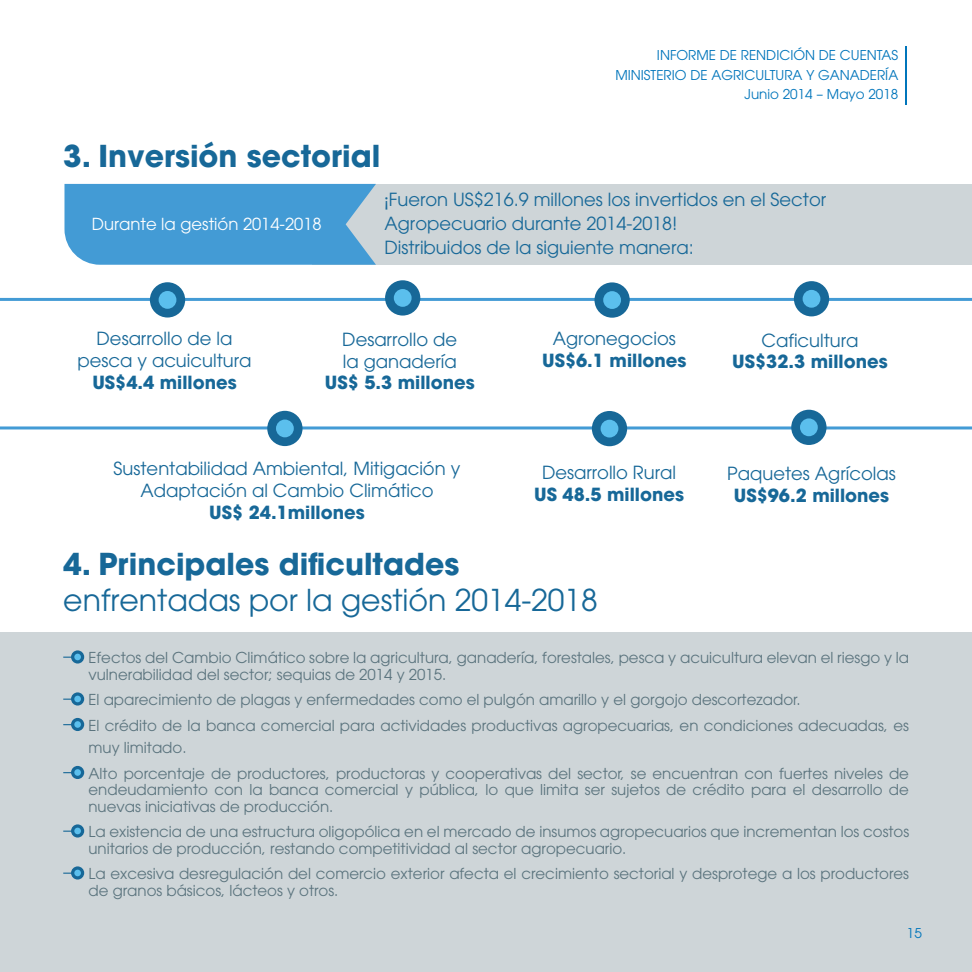
<style>
.page{position:relative;width:972px;height:972px;background:#fff}
.page>*{position:absolute;margin:0;border:0;box-sizing:border-box;transform-origin:0 0}
.t1{font:700 30px "Avant Garde LT";color:#176898}
.t2{font:30px "Avant Garde LT";color:#176898}
.t3{font:18px/21.6px "Avant Garde CE";color:#176898}
.t4{font:700 18px "Avant Garde LT";color:#176898}
.t5{font:16.5px "Avant Garde CE";color:#fff}
.t6{font:15px/16.5px "Avant Garde CE";color:#5b747e}
.t7{font:14.85px/16.5px "Avant Garde CE";color:#5b747e}
.t8{font:13.5px/19.5px "Avant Garde CE";color:#0075bb;text-align:right}
.s1{font-family:"Myriad Pro"}
.s2{font-size:15px}
</style>
<div class="page">
<div style="left:0;top:633px;width:972px;height:339px;background:#ced5d8"></div>
<hr style="left:906px;top:47px;width:1px;height:58px;background:#0075bb">
<div style="left:312px;top:184px;width:660px;height:81px;background:#ced5d8"></div>
<svg style="left:64px;top:184px;width:312px;height:81px;background:#4d9fd6"></svg>
<hr style="left:0;top:298px;width:972px;height:3px;background:#439bd5">
<div style="left:150px;top:282px;width:35px;height:36px;background:#176898;border-radius:50%"></div>
<div style="left:159px;top:291px;width:17px;height:18px;background:#5bbfed;border-radius:50%"></div>
<div style="left:794px;top:281px;width:35px;height:35px;background:#176898;border-radius:50%"></div>
<div style="left:803px;top:290px;width:17px;height:18px;background:#5bbfed;border-radius:50%"></div>
<div style="left:594px;top:282px;width:36px;height:36px;background:#176898;border-radius:50%"></div>
<div style="left:603px;top:291px;width:18px;height:18px;background:#5bbfed;border-radius:50%"></div>
<div style="left:385px;top:280px;width:35px;height:36px;background:#176898;border-radius:50%"></div>
<div style="left:394px;top:289px;width:18px;height:18px;background:#5bbfed;border-radius:50%"></div>
<hr style="left:0;top:426px;width:972px;height:3px;background:#439bd5">
<div style="left:267px;top:411px;width:36px;height:35px;background:#176898;border-radius:50%"></div>
<div style="left:276px;top:420px;width:18px;height:17px;background:#5bbfed;border-radius:50%"></div>
<div style="left:791px;top:410px;width:36px;height:35px;background:#176898;border-radius:50%"></div>
<div style="left:800px;top:418px;width:18px;height:18px;background:#5bbfed;border-radius:50%"></div>
<div style="left:592px;top:411px;width:35px;height:35px;background:#176898;border-radius:50%"></div>
<div style="left:601px;top:420px;width:17px;height:18px;background:#5bbfed;border-radius:50%"></div>
<svg style="left:71px;top:650px;width:13px;height:14px"></svg>
<div style="left:74px;top:654px;width:7px;height:6px;background:#5bbfed;border-radius:50%"></div>
<svg style="left:71px;top:692px;width:13px;height:14px"></svg>
<div style="left:74px;top:696px;width:7px;height:6px;background:#5bbfed;border-radius:50%"></div>
<svg style="left:71px;top:766px;width:13px;height:13px"></svg>
<div style="left:74px;top:769px;width:7px;height:7px;background:#5bbfed;border-radius:50%"></div>
<svg style="left:71px;top:718px;width:13px;height:13px"></svg>
<div style="left:74px;top:721px;width:7px;height:7px;background:#5bbfed;border-radius:50%"></div>
<svg style="left:71px;top:866px;width:13px;height:14px"></svg>
<div style="left:74px;top:870px;width:7px;height:6px;background:#5bbfed;border-radius:50%"></div>
<svg style="left:71px;top:824px;width:13px;height:14px"></svg>
<div style="left:74px;top:828px;width:7px;height:6px;background:#5bbfed;border-radius:50%"></div>
<h1 class="t1" style="left:63px;top:137px;width:319px">3. Inversión sectorial</h1>
<p class="t8" style="left:615px;top:45px;width:284px">INFORME DE RENDICIÓN DE CUENTAS<br>MINISTERIO DE AGRICULTURA Y GANADERÍA<br>Junio 2014 – Mayo 2018</p>
<p class="t5" style="left:92px;top:214px;width:231px">Durante la gestión 2014-2018</p>
<p class="t3" style="left:385px;top:187px;width:443px;line-height:24px"><span class="s1">¡</span>Fueron US$216.9 millones los invertidos en el Sector<br>Agropecuario durante 2014-2018!<br>Distribuidos de la siguiente manera:</p>
<p class="t3" style="left:78px;top:328px;width:175px;text-align:center">Desarrollo de la pesca y acuicultura</p>
<p class="t4" style="left:92px;top:370px;width:146px">US$4.4 millones</p>
<p class="t3" style="left:342px;top:329px;width:116px">Desarrollo de la ganadería</p>
<p class="t4" style="left:325px;top:371px;width:151px">US$ 5.3 millones</p>
<p class="t3" style="left:114px;top:458px;width:348px;text-align:center">Sustentabilidad Ambiental, Mitigación y<br>Adaptación al Cambio Climático</p>
<p class="t4" style="left:209px;top:500px;width:157px">US$ 24.1millones</p>
<p class="t3" style="left:553px;top:328px;width:125px">Agronegocios</p>
<p class="t4" style="left:542px;top:348px;width:146px">US$6.1 millones</p>
<p class="t3" style="left:542px;top:462px;width:136px">Desarrollo Rural</p>
<p class="t4" style="left:534px;top:483px;width:151px">US 48.5 millones</p>
<p class="t3" style="left:761px;top:329px;width:99px">Caficultura</p>
<p class="t4" style="left:732px;top:350px;width:157px">US$32.3 millones</p>
<p class="t3" style="left:727px;top:463px;width:170px">Paquetes Agrícolas</p>
<p class="t4" style="left:734px;top:484px;width:157px">US$96.2 millones</p>
<h1 class="t1" style="left:63px;top:545px;width:398px">4. Principales dificultades</h1>
<h1 class="t2" style="left:63px;top:582px;width:536px">enfrentadas por la gestión 2014-2018</h1>
<p class="t6" style="left:88px;top:649px;width:822px">Efectos del Cambio Climático sobre la agricultura, ganadería, forestales, pesca y acuicultura elevan el riesgo y la vulnerabilidad del sector; sequias de 2014 y 2015.</p>
<p class="t6" style="left:89px;top:687px;width:822px;line-height:25.5px">El aparecimiento de plagas y enfermedades como el pulgón amarillo y el gorgojo descortezador.<br>El crédito de la banca comercial para actividades productivas agropecuarias, en condiciones adecuadas, es</p>
<p class="t6" style="left:89px;top:735px;width:822px;line-height:25.5px">muy limitado.<br>Alto porcentaje de productores, productoras y cooperativas del sector, se encuentran con fuertes niveles de</p>
<p class="t7" style="left:89px;top:781px;width:822px"><span class="s2">endeudamiento con</span> la banca comercial y pública, lo que limita ser sujetos de crédito para el desarrollo de nuevas iniciativas de producción.</p>
<p class="t6" style="left:88px;top:823px;width:822px">La existencia de una estructura oligopólica en el mercado de insumos agropecuarios que incrementan los costos unitarios de producción, restando competitividad al sector agropecuario.</p>
<p class="t6" style="left:89px;top:865px;width:822px">La excesiva desregulación del comercio exterior afecta el crecimiento sectorial y desprotege a los productores de granos básicos, lácteos y otros.</p>
<p class="t8" style="left:907px;top:923px;width:16px">15</p>
</div>
